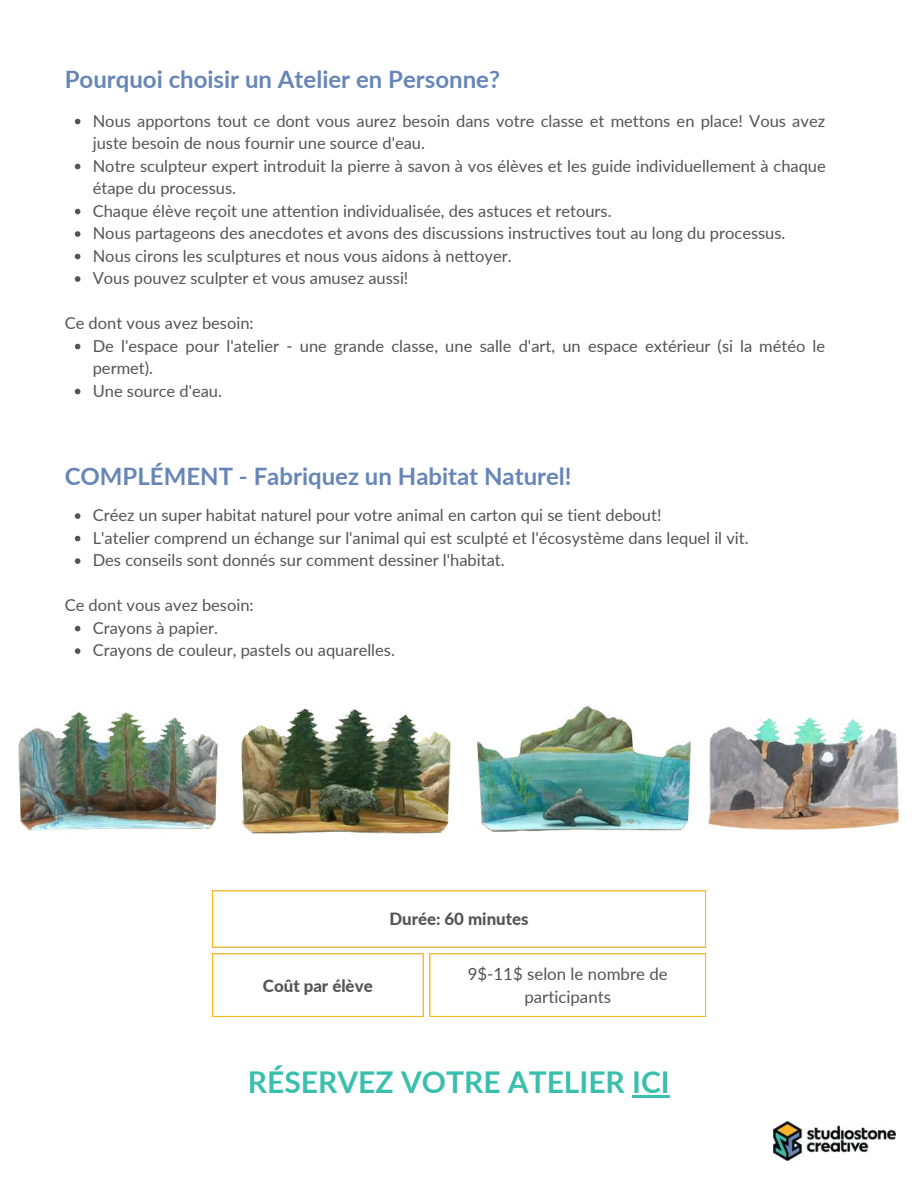
<style>
.page{position:relative;width:918px;height:1188px;background:#fff}
.page>*{position:absolute;margin:0;border:0;box-sizing:border-box;transform-origin:0 0}
.t1{font:700 30px "Lato";color:#3bbfad}
.t2{font:700 24px "Lato";color:#6786b8}
.t3{font:16.8px/22.5px "Lato";color:#545454;text-align:center}
.t4{font:800 16.8px "Lato";color:#545454}
.t5{font:16.5px/22.5px "Lato";color:#545454}
</style>
<div class="page">
<hr style="left:212px;top:891px;width:1px;height:56px;background:#ffb71b">
<hr style="left:705px;top:891px;width:1px;height:56px;background:#ffb71b">
<hr style="left:212px;top:890px;width:494px;height:1px;background:#ffb71b">
<hr style="left:212px;top:947px;width:494px;height:1px;background:#ffb71b">
<hr style="left:212px;top:954px;width:1px;height:62px;background:#ffb71b">
<hr style="left:423px;top:954px;width:1px;height:62px;background:#ffb71b">
<hr style="left:212px;top:953px;width:212px;height:1px;background:#ffb71b">
<hr style="left:212px;top:1016px;width:212px;height:1px;background:#ffb71b">
<hr style="left:429px;top:954px;width:2px;height:62px;background:#ffb71b">
<hr style="left:705px;top:954px;width:1px;height:62px;background:#ffb71b">
<hr style="left:429px;top:953px;width:277px;height:1px;background:#ffb71b">
<hr style="left:429px;top:1016px;width:277px;height:1px;background:#ffb71b">
<img style="left:18px;top:712px;width:201px;height:121px">
<img style="left:241px;top:708px;width:210px;height:126px">
<img style="left:477px;top:705px;width:206px;height:127px">
<img style="left:683px;top:717px;width:216px;height:113px">
<svg style="left:75px;top:119px;width:5px;height:5px"></svg>
<svg style="left:75px;top:164px;width:5px;height:5px"></svg>
<svg style="left:75px;top:209px;width:5px;height:5px"></svg>
<svg style="left:75px;top:231px;width:5px;height:6px"></svg>
<svg style="left:75px;top:254px;width:5px;height:5px"></svg>
<svg style="left:75px;top:276px;width:5px;height:6px"></svg>
<svg style="left:75px;top:344px;width:5px;height:5px"></svg>
<svg style="left:75px;top:389px;width:5px;height:5px"></svg>
<svg style="left:75px;top:513px;width:5px;height:6px"></svg>
<svg style="left:75px;top:536px;width:5px;height:5px"></svg>
<svg style="left:75px;top:558px;width:5px;height:6px"></svg>
<svg style="left:75px;top:626px;width:5px;height:5px"></svg>
<svg style="left:75px;top:648px;width:5px;height:6px"></svg>
<img style="left:774px;top:1121px;width:121px;height:40px">
<hr style="left:632px;top:1096px;width:38px;height:2px;background:#3bbfad">
<h2 class="t2" style="left:65px;top:64px;width:437px">Pourquoi choisir un Atelier en Personne?</h2>
<p class="t5" style="left:93px;top:109px;width:735px">Nous apportons tout ce dont vous aurez besoin dans votre classe et mettons en place! Vous avez juste besoin de nous fournir une source d'eau.<br>Notre sculpteur expert introduit la pierre à savon à vos élèves et les guide individuellement à chaque étape du processus.<br>Chaque élève reçoit une attention individualisée, des astuces et retours.<br>Nous partageons des anecdotes et avons des discussions instructives tout au long du processus.<br>Nous cirons les sculptures et nous vous aidons à nettoyer.<br>Vous pouvez sculpter et vous amusez aussi!</p>
<p class="t5" style="left:65px;top:311px;width:191px">Ce dont vous avez besoin:</p>
<p class="t5" style="left:93px;top:334px;width:734px">De l'espace pour l'atelier - une grande classe, une salle d'art, un espace extérieur (si la météo le permet).<br>Une source d'eau.</p>
<h2 class="t2" style="left:65px;top:461px;width:508px">COMPLÉMENT - Fabriquez un Habitat Naturel!</h2>
<p class="t5" style="left:93px;top:504px;width:657px">Créez un super habitat naturel pour votre animal en carton qui se tient debout!<br>L'atelier comprend un échange sur l'animal qui est sculpté et l'écosystème dans lequel il vit.<br>Des conseils sont donnés sur comment dessiner l'habitat.</p>
<p class="t5" style="left:65px;top:594px;width:191px">Ce dont vous avez besoin:</p>
<p class="t5" style="left:93px;top:616px;width:304px">Crayons à papier.<br>Crayons de couleur, pastels ou aquarelles.</p>
<p class="t4" style="left:263px;top:975px;width:111px">Coût par élève</p>
<p class="t4" style="left:389px;top:909px;width:141px">Durée: 60 minutes</p>
<p class="t3" style="left:468px;top:963px;width:202px">9$-11$ selon le nombre de participants</p>
<h1 class="t1" style="left:248px;top:1064px;width:423px">RÉSERVEZ VOTRE ATELIER ICI</h1>
</div>
